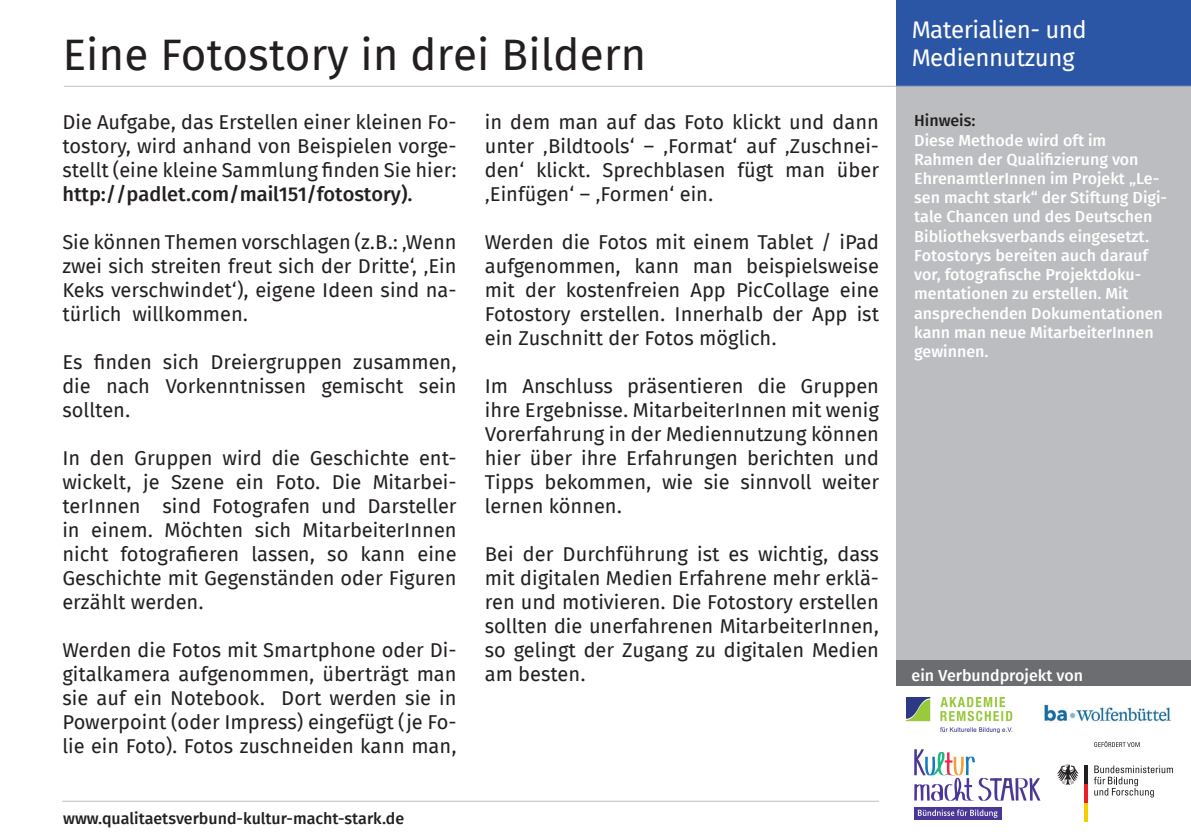
<style>
.page{position:relative;width:1191px;height:840px;background:#fff}
.page>*{position:absolute;margin:0;border:0;box-sizing:border-box;transform-origin:0 0}
.t1{font:44px "Fira Sans";color:#231f20}
.t2{font:24px "Fira Sans";letter-spacing:-.02em;color:#fff}
.t3{font:20px/24px "Fira Sans";color:#231f20;text-align:justify}
.t4{font:500 16px/19.2px "Fira Sans";color:#fff}
.t5{font:500 16px "Fira Sans";color:#231f20}
.s1{font-weight:500}
</style>
<div class="page">
<div style="left:896px;top:87px;width:295px;height:578px;background:#bcbdc0"></div>
<div style="left:896px;top:0;width:295px;height:86px;background:#2a56a5"></div>
<hr style="left:64px;top:86px;width:1127px;height:1px;background:#bcbdc0">
<hr style="left:62px;top:800px;width:817px;height:1px;background:#bcbdc0">
<div style="left:914px;top:806px;width:87px;height:13px;background:#4a3796"></div>
<svg style="left:918px;top:809px;width:79px;height:8px"></svg>
<svg style="left:914px;top:749px;width:126px;height:51px"></svg>
<svg style="left:1094px;top:765px;width:78px;height:32px"></svg>
<hr style="left:1084px;top:802px;width:3px;height:19px;background:#f4cf02">
<hr style="left:1084px;top:783px;width:3px;height:19px;background:#ee1d23">
<hr style="left:1084px;top:765px;width:3px;height:18px;background:#231f20">
<svg style="left:1057px;top:764px;width:21px;height:20px"></svg>
<svg style="left:1094px;top:741px;width:45px;height:5px"></svg>
<img style="left:906px;top:697px;width:107px;height:34px">
<img style="left:1044px;top:704px;width:127px;height:17px">
<div style="left:896px;top:660px;width:295px;height:25px;background:#6c6d70"></div>
<p class="t1" style="left:62px;top:23px;width:585px">Eine Fotostory in drei Bildern</p>
<p class="t3" style="left:62px;top:111px;width:396px">Die Aufgabe, das Erstellen einer kleinen Fo&shy;tostory, wird anhand von Beispielen vorge&shy;stellt (eine kleine Sammlung finden Sie hier: <span class="s1">http://padlet.com/mail151/fotostory).</span></p>
<p class="t3" style="left:62px;top:231px;width:396px">Sie können Themen vorschlagen (z.B.: ‚Wenn zwei sich streiten freut sich der Dritte‘, ‚Ein Keks verschwindet‘), eigene Ideen sind na&shy;türlich willkommen.</p>
<p class="t3" style="left:62px;top:351px;width:396px">Es finden sich Dreiergruppen zusammen, die nach Vorkenntnissen gemischt sein sollten.</p>
<p class="t3" style="left:62px;top:447px;width:396px">In den Gruppen wird die Geschichte ent&shy;wickelt, je Szene ein Foto. Die Mitarbei&shy;terInnen sind Fotografen und Darsteller in einem. Möchten sich MitarbeiterInnen nicht fotografieren lassen, so kann eine Geschichte mit Gegenständen oder Figuren erzählt werden.</p>
<p class="t3" style="left:62px;top:639px;width:396px">Werden die Fotos mit Smartphone oder Di&shy;gitalkamera aufgenommen, überträgt man sie auf ein Notebook. Dort werden sie in Powerpoint (oder Impress) eingefügt (je Fo&shy;lie ein Foto). Fotos zuschneiden kann man,</p>
<p class="t5" style="left:63px;top:806px;width:342px">www.qualitaetsverbund-kultur-macht-stark.de</p>
<p class="t3" style="left:485px;top:111px;width:396px">in dem man auf das Foto klickt und dann unter ‚Bildtools‘ – ‚Format‘ auf ‚Zuschnei&shy;den‘ klickt. Sprechblasen fügt man über ‚Einfügen‘ – ‚Formen‘ ein.</p>
<p class="t3" style="left:485px;top:231px;width:396px">Werden die Fotos mit einem Tablet / iPad aufgenommen, kann man beispielsweise mit der kostenfreien App PicCollage eine Fotostory erstellen. Innerhalb der App ist ein Zuschnitt der Fotos möglich.</p>
<p class="t3" style="left:485px;top:375px;width:396px">Im Anschluss präsentieren die Gruppen ihre Ergebnisse. MitarbeiterInnen mit wenig Vorerfahrung in der Mediennutzung können hier über ihre Erfahrungen berichten und Tipps bekommen, wie sie sinnvoll weiter lernen können.</p>
<p class="t3" style="left:485px;top:543px;width:396px">Bei der Durchführung ist es wichtig, dass mit digitalen Medien Erfahrene mehr erklä&shy;ren und motivieren. Die Fotostory erstellen sollten die unerfahrenen MitarbeiterInnen, so gelingt der Zugang zu digitalen Medien am besten.</p>
<p class="t2" style="left:911px;top:12px;width:177px">Materialien- und</p>
<p class="t2" style="left:911px;top:41px;width:164px">Mediennutzung</p>
<p class="t5" style="left:914px;top:109px;width:63px">Hinweis:</p>
<p class="t4" style="left:914px;top:131px;width:254px">Diese Methode wird oft im<br>Rahmen der Qualifizierung von<br>EhrenamtlerInnen im Projekt „Le&shy;sen macht stark“ der Stiftung Digi&shy;tale Chancen und des Deutschen<br>Bibliotheksverbands eingesetzt.<br>Fotostorys bereiten auch darauf vor, fotografische Projektdoku&shy;mentationen zu erstellen. Mit ansprechenden Dokumentationen kann man neue MitarbeiterInnen gewinnen.</p>
<p class="t4" style="left:911px;top:666px;width:173px">ein Verbundprojekt von</p>
</div>
